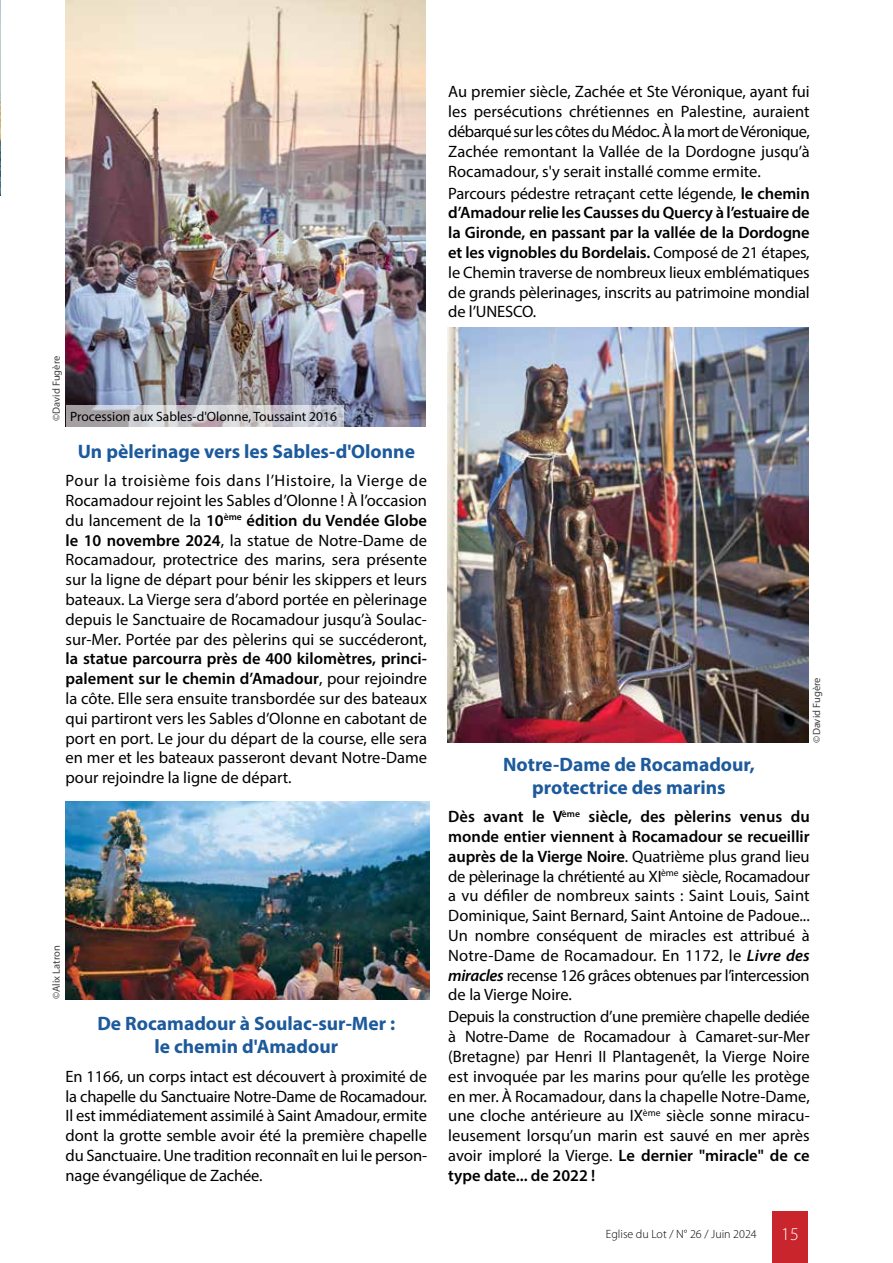
<style>
.page{position:relative;width:893px;height:1263px;background:#fff}
.page>*{position:absolute;margin:0;border:0;box-sizing:border-box;transform-origin:0 0}
.t1{font:700 19.5px/23.4px "Myriad Pro";color:#1d5a9c;text-align:center}
.t2{font:300 18px "Myriad Pro";color:#fff}
.t3{font:16.5px/19.8px "Myriad Pro";color:#000;text-align:justify}
.t4{font:13.5px "Myriad Pro";color:#000}
.t5{font:300 12px "Myriad Pro";color:#000}
.t6{font:10.5px "Myriad Pro";color:#414042}
.s1{font-weight:600}
.s2{font-weight:600;font-style:italic}
</style>
<div class="page">
<div style="left:772px;top:1212px;width:36px;height:51px;background:#c9252c"></div>
<img style="left:66px;top:0;width:359px;height:426px">
<img style="left:0;top:0;width:1px;height:196px">
<img style="left:66px;top:801px;width:363px;height:198px">
<img style="left:447px;top:328px;width:361px;height:414px">
<svg style="left:66px;top:405px;width:278px;height:22px;background:#c5c4c9"></svg>
<p class="t6" style="left:50px;top:421px;width:66px;rotate:-90deg">©David Fugère</p>
<p class="t4" style="left:70px;top:408px;width:268px">Procession aux Sables-d'Olonne, Toussaint 2016</p>
<p class="t1" style="left:78px;top:439px;width:339px">Un pèlerinage vers les Sables-d'Olonne</p>
<p class="t3" style="left:66px;top:470px;width:363px">Pour la troisième fois dans l’Histoire, la Vierge de Rocamadour rejoint les Sables d’Olonne ! À l’occasion du lancement de la <span class="s1">10</span><sup>ème</sup> <span class="s1">édition du Vendée Globe le 10 novembre 2024</span>, la statue de Notre-Dame de Rocamadour, protectrice des marins, sera présente sur la ligne de départ pour bénir les skippers et leurs bateaux. La Vierge sera d’abord portée en pèlerinage depuis le Sanctuaire de Rocamadour jusqu’à Soulac&shy;sur-Mer. Portée par des pèlerins qui se succéderont,</p>
<p class="t3" style="left:66px;top:649px;width:363px"><span class="s1">la statue parcourra près de 400 kilomètres, princi&shy;palement sur le chemin d’Amadour</span>, pour rejoindre la côte. Elle sera ensuite transbordée sur des bateaux qui partiront vers les Sables d’Olonne en cabotant de port en port. Le jour du départ de la course, elle sera en mer et les bateaux passeront devant Notre-Dame pour rejoindre la ligne de départ.</p>
<p class="t6" style="left:50px;top:999px;width:55px;rotate:-90deg">©Alix Latron</p>
<p class="t1" style="left:97px;top:1011px;width:299px">De Rocamadour à Soulac-sur-Mer : le chemin d'Amadour</p>
<p class="t3" style="left:66px;top:1066px;width:363px">En 1166, un corps intact est découvert à proximité de la chapelle du Sanctuaire Notre-Dame de Rocamadour.<br>Il est immédiatement assimilé à Saint Amadour, ermite dont la grotte semble avoir été la première chapelle du Sanctuaire. Une tradition reconnaît en lui le person&shy;nage évangélique de Zachée.</p>
<p class="t3" style="left:448px;top:82px;width:363px">Au premier siècle, Zachée et Ste Véronique, ayant fui les persécutions chrétiennes en Palestine, auraient débarqué sur les côtes du Médoc. À la mort de Véronique, Zachée remontant la Vallée de la Dordogne jusqu’à Rocamadour, s'y serait installé comme ermite.</p>
<p class="t3" style="left:448px;top:183px;width:363px">Parcours pédestre retraçant cette légende, <span class="s1">le chemin d’Amadour relie les Causses du Quercy à l’estuaire de la Gironde, en passant par la vallée de la Dordogne et les vignobles du Bordelais.</span> Composé de 21 étapes, le Chemin traverse de nombreux lieux emblématiques de grands pèlerinages, inscrits au patrimoine mondial de l’UNESCO.</p>
<p class="t6" style="left:810px;top:743px;width:66px;rotate:-90deg">©David Fugère</p>
<p class="t1" style="left:503px;top:752px;width:253px">Notre-Dame de Rocamadour, protectrice des marins</p>
<p class="t3" style="left:448px;top:806px;width:363px"><span class="s1">Dès avant le V</span><sup>ème</sup> <span class="s1">siècle, des pèlerins venus du monde entier viennent à Rocamadour se recueillir auprès de la Vierge Noire</span>. Quatrième plus grand lieu de pèlerinage la chrétienté au XI<sup>ème</sup> siècle, Rocamadour a vu défiler de nombreux saints : Saint Louis, Saint Dominique, Saint Bernard, Saint Antoine de Padoue...<br>Un nombre conséquent de miracles est attribué à Notre-Dame de Rocamadour. En 1172, le <span class="s2">Livre des miracles</span> recense 126 grâces obtenues par l’intercession de la Vierge Noire.</p>
<p class="t3" style="left:448px;top:1007px;width:363px">Depuis la construction d’une première chapelle dediée à Notre-Dame de Rocamadour à Camaret-sur-Mer (Bretagne) par Henri II Plantagenêt, la Vierge Noire est invoquée par les marins pour qu’elle les protège en mer. À Rocamadour, dans la chapelle Notre-Dame, une cloche antérieure au IX<sup>ème</sup> siècle sonne miracu&shy;leusement lorsqu’un marin est sauvé en mer après avoir imploré la Vierge. <span class="s1">Le dernier "miracle" de ce type date... de 2022 !</span></p>
<p class="t5" style="left:606px;top:1226px;width:152px">Eglise du Lot / N° 26 / Juin 2024</p>
<p class="t2" style="left:781px;top:1223px;width:19px">15</p>
</div>
